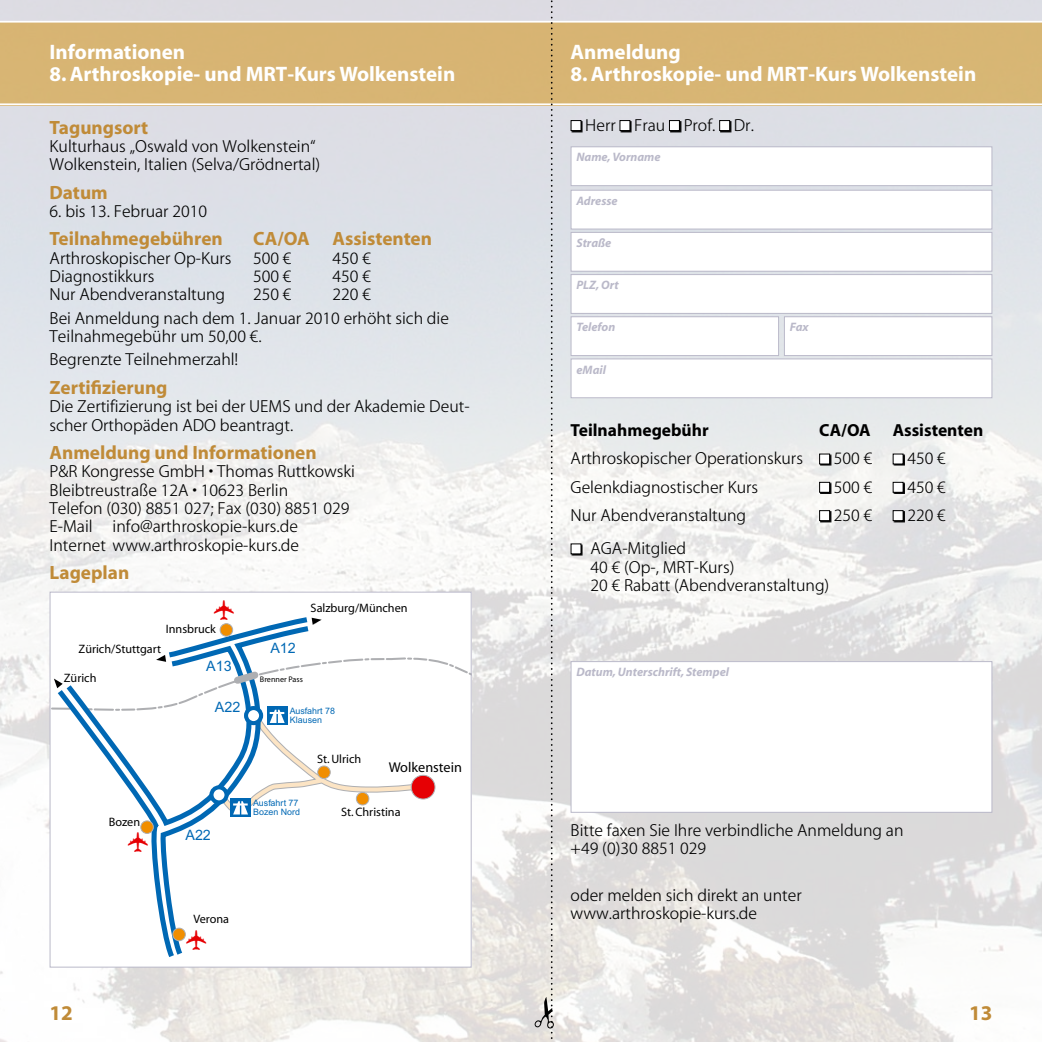
<style>
.page{position:relative;width:1042px;height:1042px;background:#fff}
.page>*{position:absolute;margin:0;border:0;box-sizing:border-box;transform-origin:0 0}
.t1{font:700 21px "Myriad";color:#fff}
.t2{font:700 21px "Myriad";color:#c08b38}
.t3{font:700 19.25px "Myriad";color:#c08b38}
.t4{font:300 17.5px/18.4px "Myriad";color:#000}
.t5{font:700 17.5px "Myriad";color:#000}
.t6{font:14.35px "Helvetica";color:#0068b4}
.t7{font:14.17px "Myriad";color:#000}
.t8{font:12.25px "Myriad";color:#000}
.t9{font:italic 700 12.25px "Myriad";color:#bab9c9}
.t10{font:8.92px/9.1px "Helvetica";color:#0068b4}
.t11{font:8.05px "Myriad";color:#000}
</style>
<div class="page">
<img style="left:0;top:0;width:1042px;height:1042px">
<div style="left:0;top:21px;width:521px;height:84px;background:#d8b473"></div>
<div style="left:521px;top:21px;width:521px;height:84px;background:#d8b574"></div>
<div style="left:50px;top:592px;width:421px;height:375px;background:#fff"></div>
<div style="left:571px;top:147px;width:421px;height:39px;background:#fff"></div>
<div style="left:570px;top:146px;width:422px;height:40px;border:1px solid #bab9c9"></div>
<div style="left:571px;top:190px;width:421px;height:39px;background:#fff"></div>
<div style="left:570px;top:190px;width:422px;height:39px;border:1px solid #bab9c9"></div>
<div style="left:571px;top:232px;width:421px;height:39px;background:#fff"></div>
<div style="left:570px;top:232px;width:422px;height:40px;border:1px solid #bab9c9"></div>
<div style="left:571px;top:275px;width:421px;height:38px;background:#fff"></div>
<div style="left:570px;top:274px;width:422px;height:40px;border:1px solid #bab9c9"></div>
<div style="left:571px;top:661px;width:421px;height:151px;background:#fff"></div>
<div style="left:570px;top:661px;width:422px;height:152px;border:1px solid #bab9c9"></div>
<div style="left:571px;top:317px;width:207px;height:38px;background:#fff"></div>
<div style="left:570px;top:316px;width:209px;height:40px;border:1px solid #bab9c9"></div>
<div style="left:784px;top:317px;width:208px;height:38px;background:#fff"></div>
<div style="left:784px;top:316px;width:208px;height:40px;border:1px solid #bab9c9"></div>
<div style="left:571px;top:359px;width:421px;height:39px;background:#fff"></div>
<div style="left:570px;top:358px;width:422px;height:40px;border:1px solid #bab9c9"></div>
<div style="left:571px;top:121px;width:12px;height:12px;background:#0a0a0a"></div>
<div style="left:571px;top:121px;width:10px;height:10px;background:#fff"></div>
<div style="left:570px;top:120px;width:11px;height:11px;border:1px solid #000"></div>
<div style="left:620px;top:121px;width:12px;height:12px;background:#0a0a0a"></div>
<div style="left:620px;top:121px;width:10px;height:10px;background:#fff"></div>
<div style="left:619px;top:120px;width:11px;height:11px;border:1px solid #000"></div>
<svg style="left:669px;top:121px;width:12px;height:12px"></svg>
<div style="left:669px;top:121px;width:10px;height:10px;background:#fff"></div>
<div style="left:669px;top:120px;width:11px;height:11px;border:1px solid #000"></div>
<div style="left:720px;top:121px;width:11px;height:12px;background:#0a0a0a"></div>
<div style="left:719px;top:121px;width:10px;height:10px;background:#fff"></div>
<div style="left:719px;top:120px;width:11px;height:11px;border:1px solid #000"></div>
<div style="left:820px;top:454px;width:11px;height:12px;background:#000"></div>
<div style="left:819px;top:454px;width:10px;height:10px;background:#fff"></div>
<div style="left:819px;top:453px;width:11px;height:11px;border:1px solid #000"></div>
<div style="left:893px;top:454px;width:12px;height:12px;background:#000"></div>
<div style="left:893px;top:454px;width:10px;height:10px;background:#fff"></div>
<svg style="left:820px;top:482px;width:11px;height:12px"></svg>
<div style="left:819px;top:482px;width:10px;height:10px;background:#fff"></div>
<div style="left:819px;top:482px;width:11px;height:11px;border:1px solid #000"></div>
<div style="left:893px;top:482px;width:12px;height:12px;background:#000"></div>
<div style="left:893px;top:482px;width:10px;height:10px;background:#fff"></div>
<div style="left:892px;top:482px;width:11px;height:11px;border:1px solid #000"></div>
<div style="left:820px;top:511px;width:11px;height:12px;background:#0a0a0a"></div>
<div style="left:819px;top:511px;width:10px;height:9px;background:#fff"></div>
<div style="left:819px;top:510px;width:11px;height:11px;border:1px solid #000"></div>
<div style="left:893px;top:511px;width:12px;height:12px;background:#090909"></div>
<div style="left:893px;top:511px;width:10px;height:9px;background:#fff"></div>
<div style="left:892px;top:510px;width:11px;height:11px;border:1px solid #000"></div>
<div style="left:571px;top:544px;width:12px;height:12px;background:#000"></div>
<div style="left:571px;top:544px;width:10px;height:10px;background:#fff"></div>
<svg style="left:535px;top:0;width:19px;height:1042px"></svg>
<svg style="left:50px;top:600px;width:421px;height:363px"></svg>
<p class="t1" style="left:50px;top:41px;width:137px">Informationen</p>
<p class="t1" style="left:50px;top:63px;width:407px">8. Arthroskopie- und MRT-Kurs Wolkenstein</p>
<p class="t3" style="left:50px;top:117px;width:100px">Tagungsort</p>
<p class="t4" style="left:50px;top:138px;width:272px">Kulturhaus „Oswald von Wolkenstein“<br>Wolkenstein, Italien (Selva/Grödnertal)</p>
<p class="t3" style="left:50px;top:182px;width:60px">Datum</p>
<p class="t4" style="left:50px;top:203px;width:159px">6. bis 13. Februar 2010</p>
<p class="t3" style="left:50px;top:229px;width:175px">Teilnahmegebühren</p>
<p class="t3" style="left:253px;top:229px;width:180px">CA/OA Assistenten</p>
<p class="t4" style="left:50px;top:249px;width:243px">Arthroskopischer Op-Kurs 500 €</p>
<p class="t4" style="left:332px;top:249px;width:40px">450 €</p>
<p class="t4" style="left:50px;top:268px;width:106px">Diagnostikkurs</p>
<p class="t4" style="left:253px;top:268px;width:40px">500 €</p>
<p class="t4" style="left:332px;top:268px;width:40px">450 €</p>
<p class="t4" style="left:50px;top:286px;width:177px">Nur Abendveranstaltung</p>
<p class="t4" style="left:253px;top:286px;width:40px">250 €</p>
<p class="t4" style="left:50px;top:284px;width:401px;line-height:23.3px;text-indent:283px">220 €<br>Bei Anmeldung nach dem 1. Januar 2010 erhöht sich die</p>
<p class="t4" style="left:50px;top:325px;width:214px;line-height:23.3px">Teilnahmegebühr um 50,00 €.<br>Begrenzte Teilnehmerzahl!</p>
<p class="t3" style="left:50px;top:377px;width:119px">Zertifizierung</p>
<p class="t4" style="left:50px;top:398px;width:421px">Die Zertifizierung ist bei der UEMS und der Akademie Deut&shy;scher Orthopäden ADO beantragt.</p>
<p class="t3" style="left:50px;top:442px;width:269px">Anmeldung und Informationen</p>
<p class="t4" style="left:50px;top:463px;width:307px">P&amp;R Kongresse GmbH • Thomas Ruttkowski Bleibtreustraße 12A • 10623 Berlin<br>Telefon (030) 8851 027; Fax (030) 8851 029<br>E-Mail info@arthroskopie-kurs.de Internet www.arthroskopie-kurs.de</p>
<p class="t3" style="left:50px;top:563px;width:81px">Lageplan</p>
<p class="t8" style="left:166px;top:622px;width:52px">Innsbruck</p>
<p class="t8" style="left:79px;top:642px;width:84px">Zürich/Stuttgart</p>
<p class="t8" style="left:64px;top:672px;width:34px">Zürich</p>
<p class="t6" style="left:206px;top:658px;width:27px">A13</p>
<p class="t6" style="left:215px;top:699px;width:27px">A22</p>
<p class="t8" style="left:109px;top:816px;width:33px">Bozen</p>
<p class="t6" style="left:185px;top:826px;width:27px">A22</p>
<p class="t8" style="left:311px;top:601px;width:98px">Salzburg/München</p>
<p class="t6" style="left:270px;top:639px;width:27px">A12</p>
<p class="t11" style="left:260px;top:676px;width:45px">Brenner Pass</p>
<p class="t10" style="left:290px;top:706px;width:47px">Ausfahrt 78<br>Klausen</p>
<p class="t8" style="left:317px;top:752px;width:46px">St.Ulrich</p>
<p class="t7" style="left:389px;top:760px;width:75px">Wolkenstein</p>
<p class="t10" style="left:253px;top:798px;width:48px">Ausfahrt 77<br>Bozen Nord</p>
<p class="t8" style="left:341px;top:805px;width:61px">St.Christina</p>
<p class="t8" style="left:193px;top:912px;width:37px">Verona</p>
<p class="t1" style="left:570px;top:41px;width:112px">Anmeldung</p>
<p class="t1" style="left:570px;top:63px;width:407px">8. Arthroskopie- und MRT-Kurs Wolkenstein</p>
<p class="t4" style="left:585px;top:117px;width:170px">Herr Frau Prof. Dr.</p>
<p class="t9" style="left:576px;top:151px;width:86px">Name, Vorname</p>
<p class="t9" style="left:576px;top:194px;width:43px">Adresse</p>
<p class="t9" style="left:576px;top:236px;width:36px">Straße</p>
<p class="t9" style="left:576px;top:279px;width:44px">PLZ, Ort</p>
<p class="t9" style="left:576px;top:321px;width:40px">Telefon</p>
<p class="t9" style="left:790px;top:321px;width:20px">Fax</p>
<p class="t9" style="left:576px;top:363px;width:31px">eMail</p>
<p class="t5" style="left:570px;top:421px;width:140px">Teilnahmegebühr</p>
<p class="t5" style="left:819px;top:421px;width:53px">CA/OA</p>
<p class="t5" style="left:892px;top:421px;width:92px">Assistenten</p>
<p class="t4" style="left:570px;top:450px;width:234px">Arthroskopischer Operationskurs</p>
<p class="t4" style="left:834px;top:450px;width:40px">500 €</p>
<p class="t4" style="left:907px;top:450px;width:40px">450 €</p>
<p class="t4" style="left:570px;top:478px;width:189px">Gelenkdiagnostischer Kurs</p>
<p class="t4" style="left:834px;top:478px;width:40px">500 €</p>
<p class="t4" style="left:907px;top:478px;width:40px">450 €</p>
<p class="t4" style="left:570px;top:507px;width:177px">Nur Abendveranstaltung</p>
<p class="t4" style="left:834px;top:507px;width:40px">250 €</p>
<p class="t4" style="left:907px;top:507px;width:40px">220 €</p>
<p class="t4" style="left:590px;top:540px;width:240px">AGA-Mitglied<br>40 € (Op-, MRT-Kurs)<br>20 € Rabatt (Abendveranstaltung)</p>
<p class="t9" style="left:576px;top:666px;width:154px">Datum, Unterschrift, Stempel</p>
<p class="t4" style="left:570px;top:821px;width:334px">Bitte faxen Sie Ihre verbindliche Anmeldung an +49 (0)30 8851 029</p>
<p class="t4" style="left:570px;top:886px;width:233px">oder melden sich direkt an unter www.arthroskopie-kurs.de</p>
<p class="t2" style="left:50px;top:1002px;width:25px">12</p>
<p class="t2" style="left:969px;top:1002px;width:25px">13</p>
</div>
